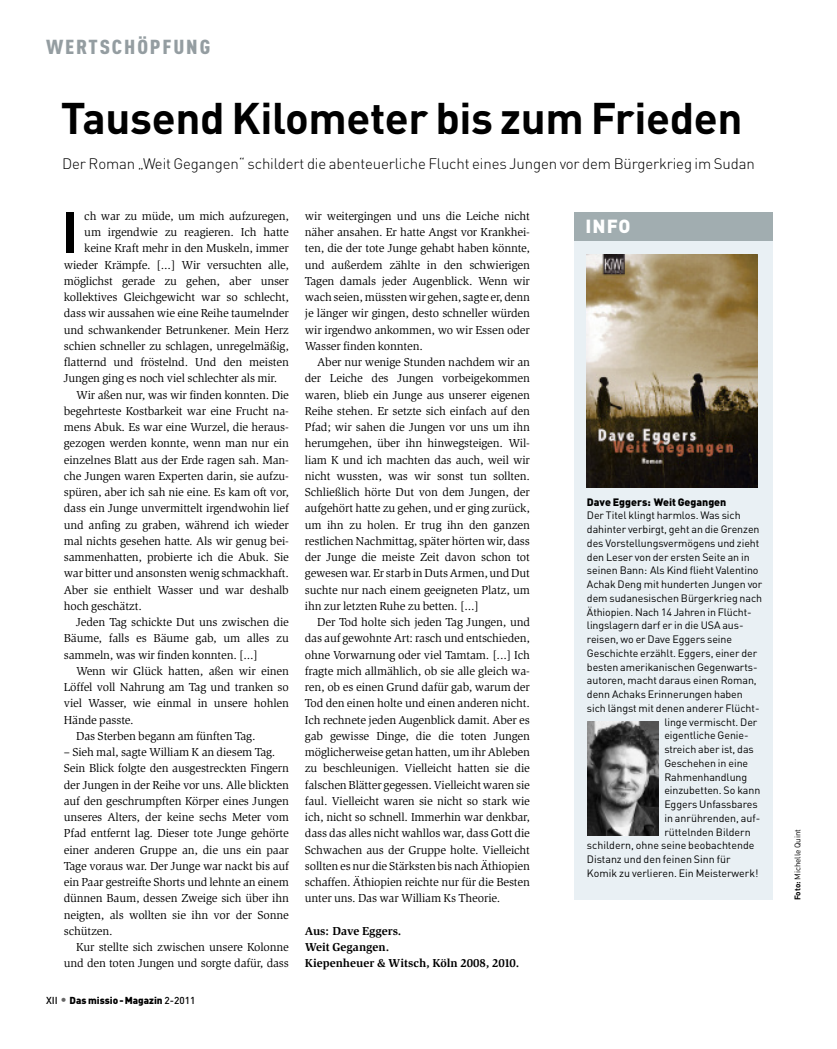
<style>
.page{position:relative;width:837px;height:1049px;background:#fff}
.page>*{position:absolute;margin:0;border:0;box-sizing:border-box;transform-origin:0 0}
.t1{font:700 57.12px "DIN Pro";color:#000}
.t2{font:700 43.75px "DIN Pro";letter-spacing:-.01em;color:#000}
.t3{font:900 20px "DIN Cond";letter-spacing:.085em;color:#949da1;scale:1.1 1}
.t4{font:900 18.75px "DIN Pro";color:#fff}
.t5{font:300 15px "DIN Pro";letter-spacing:-.01em;color:#000}
.t6{font:11.88px/16.2px "Slimbach Std";letter-spacing:-.01em;color:#000;text-align:justify}
.t7{font:700 11.88px/16.2px "Slimbach Std";color:#000}
.t8{font:10.62px "DIN Pro";letter-spacing:-.005em;color:#000}
.t9{font:900 10.62px "DIN Pro";color:#000}
.t10{font:900 10px "DIN Pro";color:#000}
.t11{font:8.12px "DIN Pro";color:#000}
.s1{font-weight:500}
.s2{font-weight:500;font-size:12.5px;color:#666}
.s3{font-weight:700}
</style>
<div class="page">
<div style="left:574px;top:241px;width:198px;height:658px;background:#e9f0f4"></div>
<div style="left:574px;top:213px;width:198px;height:28px;background:#a1adb0"></div>
<img style="left:586px;top:254px;width:170px;height:233px">
<img style="left:587px;top:722px;width:70px;height:113px">
<h3 class="t3" style="left:46px;top:35px;width:151px">WERTSCHÖPFUNG</h3>
<h2 class="t2" style="left:61px;top:92px;width:683px">Tausend Kilometer bis zum Frieden</h2>
<p class="t5" style="left:62px;top:155px;width:694px">Der Roman „Weit Gegangen“ schildert die abenteuerliche Flucht eines Jungen vor dem Bürgerkrieg im Sudan</p>
<h1 class="t1" style="left:61px;top:198px;width:19px">I</h1>
<p class="t6" style="left:84px;top:209px;width:206px">ch war zu müde, um mich aufzuregen,</p>
<p class="t6" style="left:84px;top:225px;width:206px">um irgendwie zu reagieren. Ich hatte</p>
<p class="t6" style="left:84px;top:241px;width:206px">keine Kraft mehr in den Muskeln, immer</p>
<p class="t6" style="left:64px;top:257px;width:226px">wieder Krämpfe. [...] Wir versuchten alle,</p>
<p class="t6" style="left:64px;top:274px;width:226px">möglichst gerade zu gehen, aber unser</p>
<p class="t6" style="left:64px;top:290px;width:226px">kollektives Gleichgewicht war so schlecht,</p>
<p class="t6" style="left:64px;top:306px;width:226px">dass wir aussahen wie eine Reihe taumelnder</p>
<p class="t6" style="left:64px;top:322px;width:226px">und schwankender Betrunkener. Mein Herz</p>
<p class="t6" style="left:64px;top:339px;width:226px">schien schneller zu schlagen, unregelmäßig,</p>
<p class="t6" style="left:64px;top:355px;width:226px">flatternd und fröstelnd. Und den meisten</p>
<p class="t6" style="left:64px;top:371px;width:215px">Jungen ging es noch viel schlechter als mir.</p>
<p class="t6" style="left:76px;top:387px;width:214px">Wir aßen nur, was wir finden konnten. Die</p>
<p class="t6" style="left:64px;top:404px;width:226px">begehrteste Kostbarkeit war eine Frucht na-</p>
<p class="t6" style="left:64px;top:420px;width:226px">mens Abuk. Es war eine Wurzel, die heraus-</p>
<p class="t6" style="left:64px;top:436px;width:226px">gezogen werden konnte, wenn man nur ein</p>
<p class="t6" style="left:64px;top:452px;width:226px">einzelnes Blatt aus der Erde ragen sah. Man-</p>
<p class="t6" style="left:64px;top:469px;width:226px">che Jungen waren Experten darin, sie aufzu-</p>
<p class="t6" style="left:64px;top:485px;width:226px">spüren, aber ich sah nie eine. Es kam oft vor,</p>
<p class="t6" style="left:64px;top:501px;width:226px">dass ein Junge unvermittelt irgendwohin lief</p>
<p class="t6" style="left:64px;top:517px;width:226px">und anfing zu graben, während ich wieder</p>
<p class="t6" style="left:64px;top:534px;width:226px">mal nichts gesehen hatte. Als wir genug bei-</p>
<p class="t6" style="left:64px;top:550px;width:226px">sammenhatten, probierte ich die Abuk. Sie</p>
<p class="t6" style="left:64px;top:566px;width:226px">war bitter und ansonsten wenig schmackhaft.</p>
<p class="t6" style="left:64px;top:582px;width:226px">Aber sie enthielt Wasser und war deshalb</p>
<p class="t6" style="left:64px;top:599px;width:79px">hoch geschätzt.</p>
<p class="t6" style="left:76px;top:615px;width:214px">Jeden Tag schickte Dut uns zwischen die</p>
<p class="t6" style="left:64px;top:631px;width:226px">Bäume, falls es Bäume gab, um alles zu</p>
<p class="t6" style="left:64px;top:647px;width:196px">sammeln, was wir finden konnten. [...]</p>
<p class="t6" style="left:76px;top:664px;width:214px">Wenn wir Glück hatten, aßen wir einen</p>
<p class="t6" style="left:64px;top:680px;width:226px">Löffel voll Nahrung am Tag und tranken so</p>
<p class="t6" style="left:64px;top:696px;width:226px">viel Wasser, wie einmal in unsere hohlen</p>
<p class="t6" style="left:64px;top:712px;width:71px">Hände passte.</p>
<p class="t6" style="left:76px;top:729px;width:181px">Das Sterben begann am fünften Tag.</p>
<p class="t6" style="left:64px;top:745px;width:226px;text-align:left">– Sieh mal, sagte William K an diesem Tag.<br>Sein Blick folgte den ausgestreckten Fingern der Jungen in der Reihe vor uns. Alle blickten auf den geschrumpften Körper eines Jungen unseres Alters, der keine sechs Meter vom Pfad entfernt lag. Dieser tote Junge gehörte einer anderen Gruppe an, die uns ein paar Tage voraus war. Der Junge war nackt bis auf ein Paar gestreifte Shorts und lehnte an einem dünnen Baum, dessen Zweige sich über ihn neigten, als wollten sie ihn vor der Sonne schützen.</p>
<p class="t6" style="left:64px;top:940px;width:226px;text-align:right">Kur stellte sich zwischen unsere Kolonne und den toten Jungen und sorgte dafür, dass</p>
<p class="t10" style="left:46px;top:994px;width:151px"><span class="s1">XII</span> <span class="s2">•</span> Das missio-Magazin <span class="s1">2-2011</span></p>
<p class="t6" style="left:305px;top:209px;width:226px">wir weitergingen und uns die Leiche nicht näher ansahen. Er hatte Angst vor Krankhei&shy;ten, die der tote Junge gehabt haben könnte, und außerdem zählte in den schwierigen Tagen damals jeder Augenblick. Wenn wir wachseien, müsstenwir gehen, sagte er, denn je länger wir gingen, desto schneller würden wir irgendwo ankommen, wo wir Essen oder Wasser finden konnten.</p>
<p class="t6" style="left:305px;top:355px;width:226px;text-indent:12px">Aber nur wenige Stunden nachdem wir an der Leiche des Jungen vorbeigekommen waren, blieb ein Junge aus unserer eigenen Reihe stehen. Er setzte sich einfach auf den Pfad; wir sahen die Jungen vor uns um ihn herumgehen, über ihn hinwegsteigen. Wil&shy;liam K und ich machten das auch, weil wir nicht wussten, was wir sonst tun sollten.<br>Schließlich hörte Dut von dem Jungen, der aufgehört hatte zu gehen, und er ging zurück, um ihn zu holen. Er trug ihn den ganzen restlichen Nachmittag, später hörten wir, dass der Junge die meiste Zeit davon schon tot gewesen war. Er starb in Duts Armen, und Dut suchte nur nach einem geeigneten Platz, um ihn zur letzten Ruhe zu betten. [...]</p>
<p class="t6" style="left:305px;top:615px;width:226px;text-indent:12px">Der Tod holte sich jeden Tag Jungen, und das auf gewohnte Art: rasch und entschieden, ohne Vorwarnung oder viel Tamtam. [...] Ich fragte mich allmählich, ob sie alle gleich wa&shy;ren, ob es einen Grund dafür gab, warum der Tod den einen holte und einen anderen nicht.<br>Ich rechnete jeden Augenblick damit. Aber es gab gewisse Dinge, die die toten Jungen möglicherweise getan hatten, um ihr Ableben zu beschleunigen. Vielleicht hatten sie die falschen Blätter gegessen. Vielleicht waren sie faul. Vielleicht waren sie nicht so stark wie ich, nicht so schnell. Immerhin war denkbar, dass das alles nicht wahllos war, dass Gott die Schwachen aus der Gruppe holte. Vielleicht sollten es nur die Stärksten bis nach Äthiopien schaffen. Äthiopien reichte nur für die Besten unter uns. Das war William Ks Theorie.</p>
<p class="t7" style="left:305px;top:924px;width:216px">Aus: Dave Eggers.<br>Weit Gegangen.<br>Kiepenheuer &amp; Witsch, Köln 2008, 2010.</p>
<h3 class="t4" style="left:585px;top:215px;width:47px">INFO</h3>
<p class="t9" style="left:586px;top:495px;width:141px">Dave Eggers: Weit Gegangen</p>
<p class="t8" style="left:586px;top:509px;width:155px">Der Titel klingt harmlos. Was sich</p>
<p class="t8" style="left:586px;top:523px;width:174px">dahinter verbirgt, geht an die Grenzen</p>
<p class="t8" style="left:586px;top:537px;width:174px">des Vorstellungsvermögens und zieht</p>
<p class="t8" style="left:586px;top:550px;width:164px">den Leser von der ersten Seite an in</p>
<p class="t8" style="left:586px;top:564px;width:173px">seinen Bann: Als Kind flieht Valentino</p>
<p class="t8" style="left:586px;top:578px;width:177px">Achak Deng mit hunderten Jungen vor</p>
<p class="t8" style="left:586px;top:592px;width:177px">dem sudanesischen Bürgerkrieg nach</p>
<p class="t8" style="left:586px;top:605px;width:166px">Äthiopien. Nach 14 Jahren in Flücht-</p>
<p class="t8" style="left:586px;top:619px;width:158px">lingslagern darf er in die USA aus-</p>
<p class="t8" style="left:586px;top:633px;width:147px">reisen, wo er Dave Eggers seine</p>
<p class="t8" style="left:586px;top:647px;width:172px">Geschichte erzählt. Eggers, einer der</p>
<p class="t8" style="left:586px;top:660px;width:172px">besten amerikanischen Gegenwarts-</p>
<p class="t8" style="left:586px;top:674px;width:171px">autoren, macht daraus einen Roman,</p>
<p class="t8" style="left:586px;top:688px;width:157px">denn Achaks Erinnerungen haben</p>
<p class="t8" style="left:586px;top:702px;width:174px">sich längst mit denen anderer Flücht-</p>
<p class="t8" style="left:664px;top:715px;width:94px">linge vermischt. Der</p>
<p class="t8" style="left:664px;top:729px;width:86px">eigentliche Genie-</p>
<p class="t8" style="left:664px;top:743px;width:91px">streich aber ist, das</p>
<p class="t8" style="left:664px;top:757px;width:85px">Geschehen in eine</p>
<p class="t8" style="left:664px;top:770px;width:84px">Rahmenhandlung</p>
<p class="t8" style="left:664px;top:784px;width:97px">einzubetten. So kann</p>
<p class="t8" style="left:664px;top:798px;width:95px">Eggers Unfassbares</p>
<p class="t8" style="left:664px;top:812px;width:97px">in anrührenden, auf-</p>
<p class="t8" style="left:664px;top:825px;width:88px">rüttelnden Bildern</p>
<p class="t8" style="left:586px;top:839px;width:169px">schildern, ohne seine beobachtende</p>
<p class="t8" style="left:586px;top:853px;width:145px">Distanz und den feinen Sinn für</p>
<p class="t8" style="left:586px;top:867px;width:173px">Komik zu verlieren. Ein Meisterwerk!</p>
<p class="t11" style="left:792px;top:900px;width:73px;rotate:-90deg"><span class="s3">Foto:</span> Michelle Quint</p>
</div>
